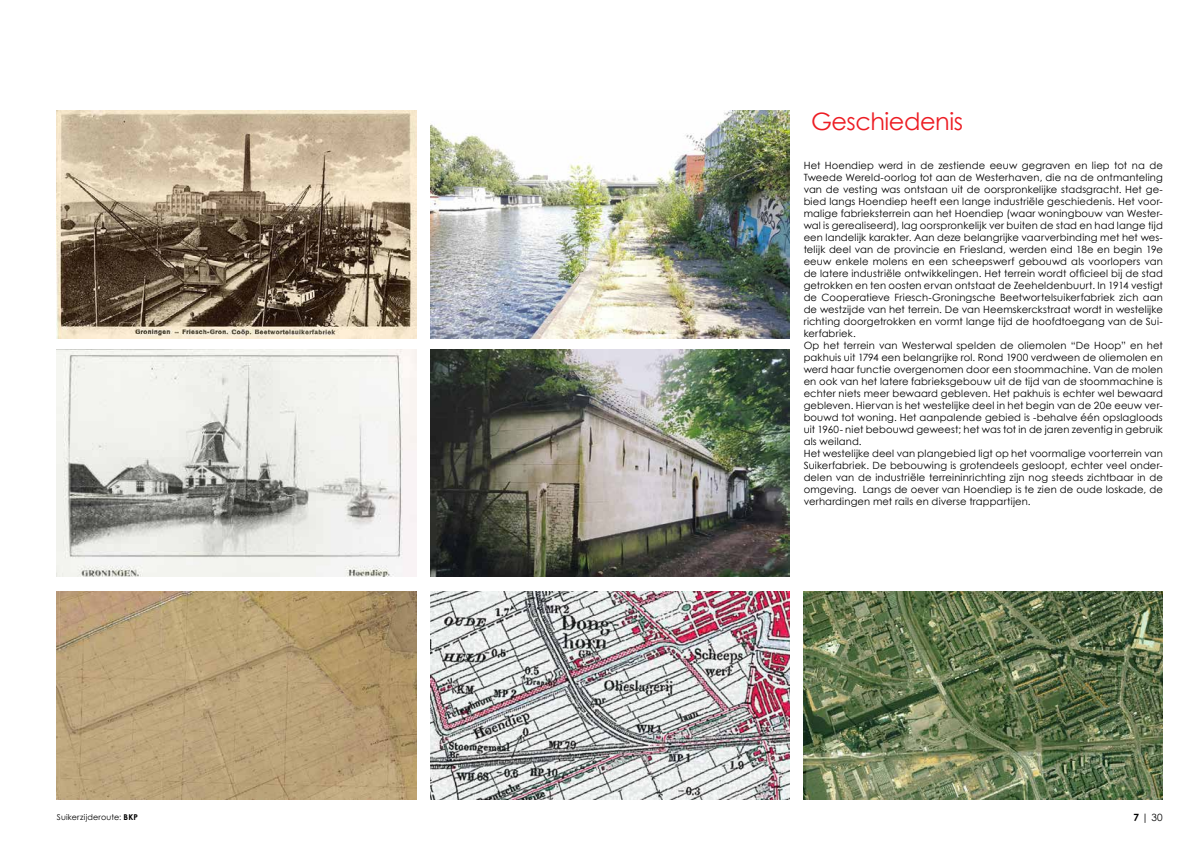
<style>
.page{position:relative;width:1191px;height:842px;background:#fff}
.page>*{position:absolute;margin:0;border:0;box-sizing:border-box;transform-origin:0 0}
.t1{font:24px "Century Gothic";letter-spacing:-.02em;color:#ed1d24}
.t2{font:10px/12px "Century Gothic";letter-spacing:.01em;color:#000}
.t3{font:8px "Century Gothic";letter-spacing:.02em;color:#000}
.s1{font-weight:700}
</style>
<div class="page">
<img style="left:430px;top:111px;width:359px;height:227px">
<img style="left:430px;top:349px;width:359px;height:228px">
<img style="left:57px;top:591px;width:359px;height:208px">
<img style="left:430px;top:591px;width:359px;height:208px">
<img style="left:803px;top:591px;width:359px;height:208px">
<img style="left:57px;top:349px;width:359px;height:228px">
<img style="left:57px;top:111px;width:359px;height:227px">
<h1 class="t1" style="left:811px;top:105px;width:153px">Geschiedenis</h1>
<p class="t2" style="left:803px;top:159px;width:361px">Het Hoendiep werd in de zestiende eeuw gegraven en liep tot na de Tweede Wereld-oorlog tot aan de Westerhaven, die na de ontmanteling van de vesting was ontstaan uit de oorspronkelijke stadsgracht. Het ge&shy;bied langs Hoendiep heeft een lange industriële geschiedenis. Het voor&shy;malige fabrieksterrein aan het Hoendiep (waar woningbouw van Wester&shy;wal is gerealiseerd), lag oorspronkelijk ver buiten de stad en had lange tijd een landelijk karakter. Aan deze belangrijke vaarverbinding met het wes&shy;telijk deel van de provincie en Friesland, werden eind 18e en begin 19e eeuw enkele molens en een scheepswerf gebouwd als voorlopers van de latere industriële ontwikkelingen. Het terrein wordt officieel bij de stad getrokken en ten oosten ervan ontstaat de Zeeheldenbuurt. In 1914 vestigt de Cooperatieve Friesch-Groningsche Beetwortelsuikerfabriek zich aan de westzijde van het terrein. De van Heemskerckstraat wordt in westelijke richting doorgetrokken en vormt lange tijd de hoofdtoegang van de Sui&shy;kerfabriek.<br>Op het terrein van Westerwal spelden de oliemolen “De Hoop” en het pakhuis uit 1794 een belangrijke rol. Rond 1900 verdween de oliemolen en werd haar functie overgenomen door een stoommachine. Van de molen en ook van het latere fabrieksgebouw uit de tijd van de stoommachine is echter niets meer bewaard gebleven. Het pakhuis is echter wel bewaard gebleven. Hiervan is het westelijke deel in het begin van de 20e eeuw ver&shy;bouwd tot woning. Het aanpalende gebied is -behalve één opslagloods uit 1960- niet bebouwd geweest; het was tot in de jaren zeventig in gebruik als weiland.<br>Het westelijke deel van plangebied ligt op het voormalige voorterrein van Suikerfabriek. De bebouwing is grotendeels gesloopt, echter veel onder&shy;delen van de industriële terreininrichting zijn nog steeds zichtbaar in de omgeving. Langs de oever van Hoendiep is te zien de oude loskade, de verhardingen met rails en diverse trappartijen.</p>
<p class="t3" style="left:57px;top:811px;width:82px">Suikerzijderoute: <span class="s1">BKP</span></p>
<p class="t2" style="left:1133px;top:811px;width:31px"><span class="s1">7</span> | 30</p>
</div>
